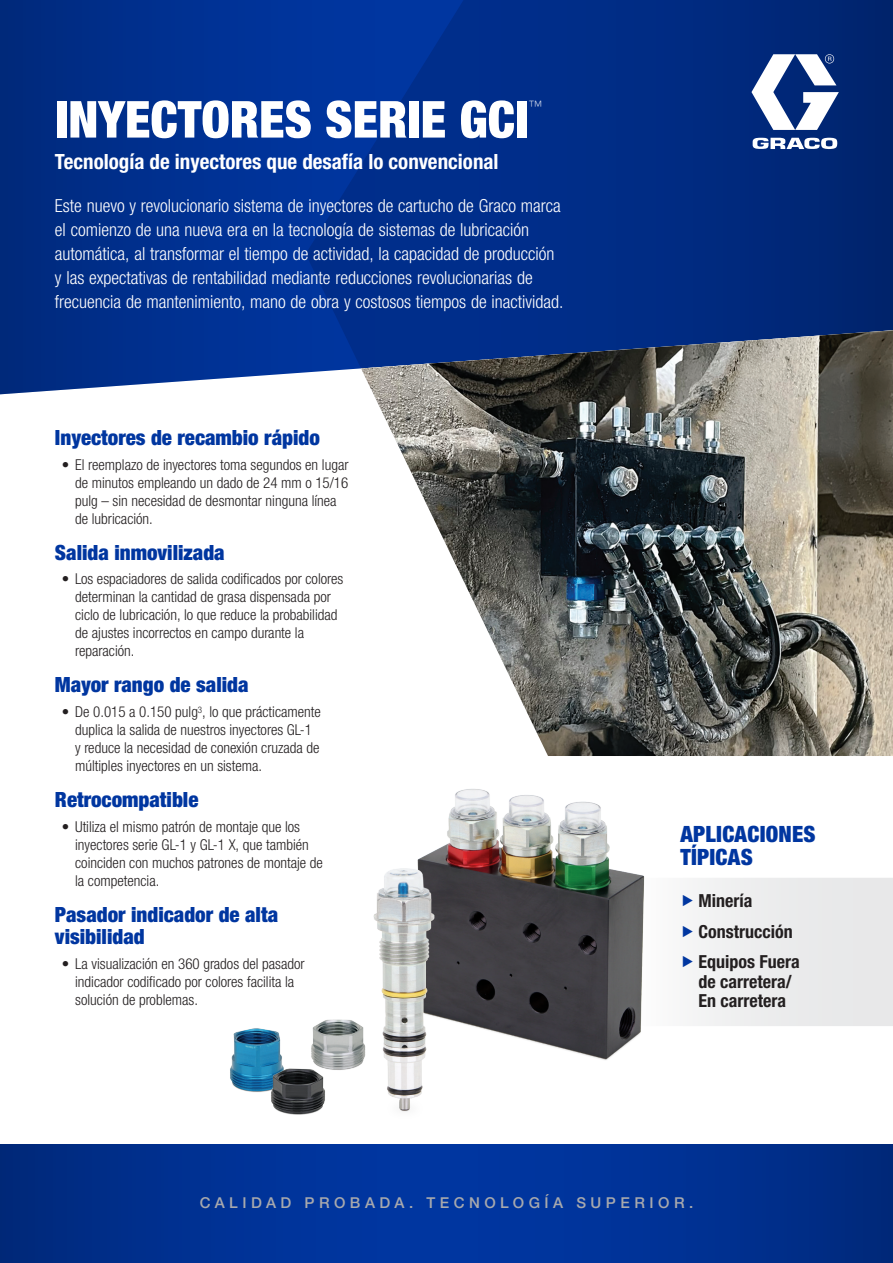
<style>
.page{position:relative;width:893px;height:1263px;background:#fff}
.page>*{position:absolute;margin:0;border:0;box-sizing:border-box;transform-origin:0 0}
.t1{font:900 condensed 51px "Helvetica Neue LTW1 G";color:#fff}
.t2{font:900 condensed 22.5px "Helvetica Neue LTW1 G";letter-spacing:.01em;color:#0036a0}
.t3{font:900 condensed 21px/22.5px "Helvetica Neue LTW1 G";color:#0036a0}
.t4{font:700 condensed 21px "Helvetica Neue LTW1 G";color:#fff}
.body_copy{font:300 condensed 18px/24px "Helvetica Neue LTW1 G";color:#fff}
.t5{font:700 condensed 18px/19.5px "Helvetica Neue LTW1 G";color:#231f20}
.t6{font:300 condensed 15px/18px "Helvetica Neue LTW1 G";color:#231f20}
.t7{font:500 15px "Helvetica Neue LTW1 G";letter-spacing:.3em;color:#a8a9ad}
.t8{font:100 condensed 14.4px "Helvetica Neue LTW1 G";color:#fff}
</style>
<div class="page">
<svg style="left:0;top:1144px;width:893px;height:119px;background:#003092"></svg>
<svg style="left:0;top:0;width:306px;height:395px;background:#073590"></svg>
<svg style="left:306px;top:0;width:587px;height:373px;background:#002c85"></svg>
<svg style="left:751px;top:54px;width:88px;height:95px"></svg>
<img style="left:361px;top:330px;width:532px;height:426px">
<div style="left:570px;top:878px;width:323px;height:148px;background:#ebebec"></div>
<img style="left:430px;top:789px;width:250px;height:271px">
<img style="left:373px;top:853px;width:80px;height:259px">
<img style="left:311px;top:1019px;width:55px;height:51px">
<img style="left:230px;top:1028px;width:52px;height:64px">
<img style="left:263px;top:1061px;width:71px;height:54px">
<svg style="left:683px;top:895px;width:9px;height:13px"></svg>
<svg style="left:683px;top:925px;width:9px;height:14px"></svg>
<svg style="left:683px;top:956px;width:9px;height:13px"></svg>
<p class="t1" style="left:55px;top:89px;width:475px">INYECTORES SERIE GCI</p>
<p class="t8" style="left:528px;top:98px;width:16px">™</p>
<p class="t4" style="left:55px;top:149px;width:445px">Tecnología de inyectores que desafía lo convencional</p>
<p class="body_copy" style="left:55px;top:193px;width:510px">Este nuevo y revolucionario sistema de inyectores de cartucho de Graco marca el comienzo de una nueva era en la tecnología de sistemas de lubricación automática, al transformar el tiempo de actividad, la capacidad de producción y las expectativas de rentabilidad mediante reducciones revolucionarias de frecuencia de mantenimiento, mano de obra y costosos tiempos de inactividad.</p>
<p class="t3" style="left:55px;top:426px;width:266px">Inyectores de recambio rápido</p>
<p class="t6" style="left:75px;top:455px;width:275px;text-indent:-14px">• El reemplazo de inyectores toma segundos en lugar de minutos empleando un dado de 24 mm o 15/16 pulg – sin necesidad de desmontar ninguna línea de lubricación.</p>
<p class="t3" style="left:55px;top:541px;width:171px">Salida inmovilizada</p>
<p class="t6" style="left:75px;top:570px;width:270px;text-indent:-14px">• Los espaciadores de salida codificados por colores determinan la cantidad de grasa dispensada por ciclo de lubricación, lo que reduce la probabilidad de ajustes incorrectos en campo durante la reparación.</p>
<p class="t3" style="left:55px;top:673px;width:195px">Mayor rango de salida</p>
<p class="t6" style="left:75px;top:703px;width:247px;text-indent:-14px">• De 0.015 a 0.150 pulg<sup>3</sup>, lo que prácticamente duplica la salida de nuestros inyectores GL-1 y reduce la necesidad de conexión cruzada de múltiples inyectores en un sistema.</p>
<p class="t3" style="left:55px;top:788px;width:145px">Retrocompatible</p>
<p class="t6" style="left:75px;top:818px;width:249px;text-indent:-14px">• Utiliza el mismo patrón de montaje que los inyectores serie GL-1 y GL-1 X, que también coinciden con muchos patrones de montaje de la competencia.</p>
<p class="t3" style="left:55px;top:903px;width:225px">Pasador indicador de alta visibilidad</p>
<p class="t6" style="left:75px;top:955px;width:231px;text-indent:-14px">• La visualización en 360 grados del pasador indicador codificado por colores facilita la solución de problemas.</p>
<p class="t2" style="left:681px;top:821px;width:137px">APLICACIONES</p>
<p class="t2" style="left:681px;top:843px;width:74px">TÍPICAS</p>
<p class="t5" style="left:699px;top:891px;width:55px">Minería</p>
<p class="t5" style="left:699px;top:922px;width:96px">Construcción</p>
<p class="t5" style="left:699px;top:952px;width:103px">Equipos Fuera de carretera/<br>En carretera</p>
<p class="t7" style="left:200px;top:1193px;width:495px">CALIDAD PROBADA. TECNOLOGÍA SUPERIOR.</p>
</div>
